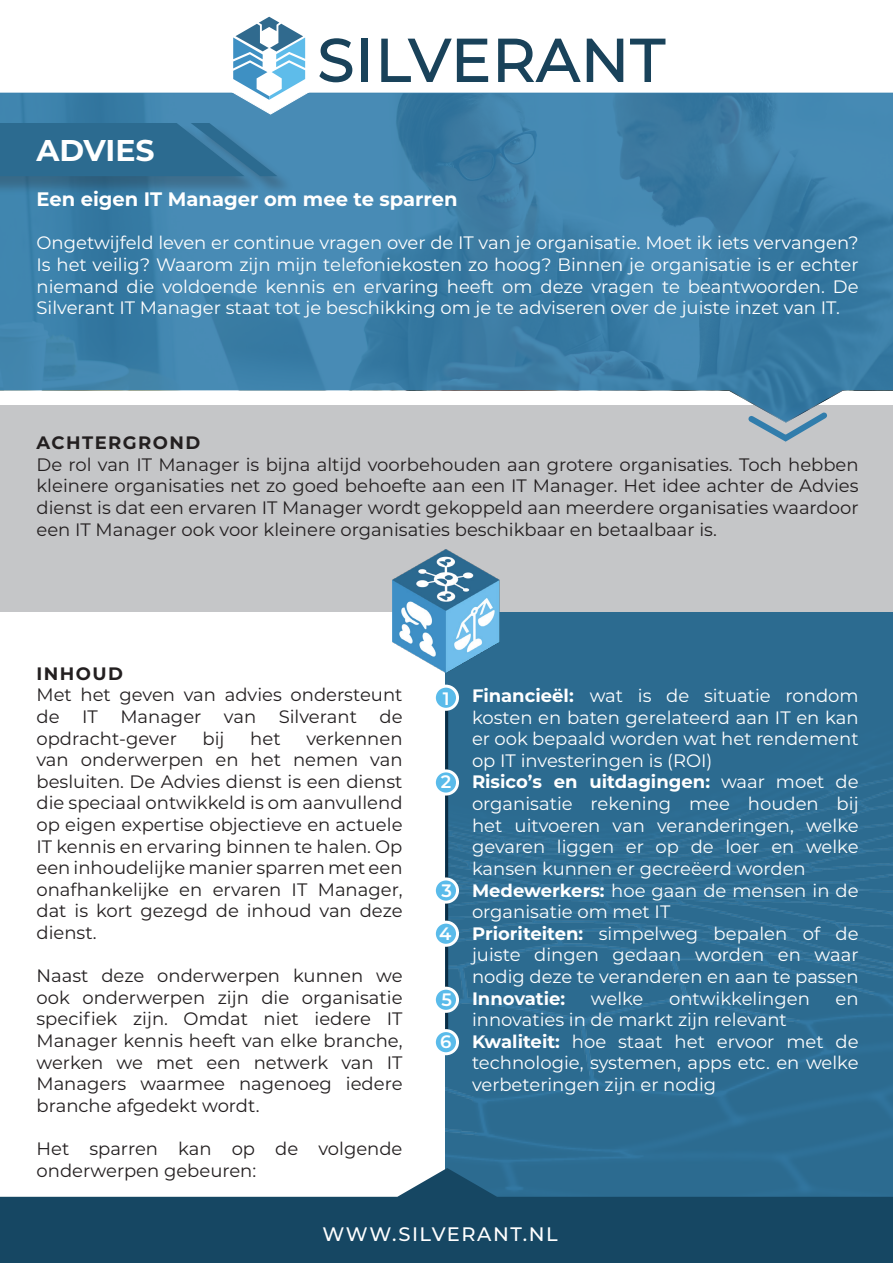
<style>
.page{position:relative;width:893px;height:1263px;background:#fff}
.page>*{position:absolute;margin:0;border:0;box-sizing:border-box;transform-origin:0 0}
.t1{font:700 30px "Montserrat";color:#fff}
.t2{font:700 19.5px "Montserrat";color:#fff}
.t3{font:500 19.5px "Montserrat";letter-spacing:.08em;color:#fff}
.t4{font:18px/21.6px "Montserrat";color:#231f20;text-align:justify}
.t5{font:18px/21.6px "Montserrat";color:#fff}
.t6{font:700 18px "Montserrat";letter-spacing:.08em;color:#231f20}
.t7{font:700 18px "Montserrat";color:#fff}
.t8{font:600 18px "Montserrat";color:#fff}
.s1{font-weight:700}
</style>
<div class="page">
<div style="left:446px;top:612px;width:447px;height:585px;background:#2c6b90"></div>
<div style="left:0;top:406px;width:893px;height:206px;background:#c5c6c8"></div>
<img style="left:445px;top:672px;width:448px;height:496px">
<svg style="left:0;top:93px;width:893px;height:314px;background:#4786ad"></svg>
<div style="left:0;top:125px;width:262px;height:70px;background:#231f20;opacity:.27"></div>
<svg style="left:215px;top:16px;width:137px;height:98px"></svg>
<div style="left:362px;top:39px;width:6px;height:43px;background:#19425a"></div>
<svg style="left:381px;top:39px;width:107px;height:43px"></svg>
<svg style="left:498px;top:39px;width:83px;height:43px"></svg>
<svg style="left:587px;top:39px;width:36px;height:43px"></svg>
<svg style="left:630px;top:39px;width:35px;height:43px"></svg>
<svg style="left:748px;top:407px;width:79px;height:35px"></svg>
<hr style="left:445px;top:698px;width:3px;height:348px;background:#0b2e45">
<div style="left:434px;top:686px;width:23px;height:23px;background:#5abbea;border-radius:50%"></div>
<div style="left:433px;top:685px;width:26px;height:26px;border:3px solid #fff;border-radius:50%"></div>
<div style="left:434px;top:771px;width:23px;height:23px;background:#5abbea;border-radius:50%"></div>
<div style="left:433px;top:769px;width:26px;height:26px;border:3px solid #fff;border-radius:50%"></div>
<div style="left:434px;top:879px;width:23px;height:23px;background:#5abbea;border-radius:50%"></div>
<div style="left:433px;top:877px;width:26px;height:27px;border:3px solid #fff;border-radius:50%"></div>
<div style="left:434px;top:922px;width:23px;height:23px;background:#5abbea;border-radius:50%"></div>
<div style="left:433px;top:921px;width:26px;height:26px;border:3px solid #fff;border-radius:50%"></div>
<div style="left:434px;top:988px;width:23px;height:23px;background:#5abbea;border-radius:50%"></div>
<div style="left:433px;top:987px;width:26px;height:26px;border:3px solid #fff;border-radius:50%"></div>
<div style="left:434px;top:1030px;width:23px;height:24px;background:#5abbea;border-radius:50%"></div>
<div style="left:433px;top:1029px;width:26px;height:26px;border:3px solid #fff;border-radius:50%"></div>
<svg style="left:0;top:1168px;width:893px;height:95px;fill:#164763"></svg>
<div style="left:194px;top:125px;width:101px;height:70px;background:#231f20;opacity:.27"></div>
<svg style="left:0;top:123px;width:277px;height:53px;background:#307095"></svg>
<img style="left:393px;top:549px;width:107px;height:123px">
<h1 class="t1" style="left:36px;top:129px;width:120px">ADVIES</h1>
<p class="t2" style="left:36px;top:185px;width:422px">Een eigen IT Manager om mee te sparren</p>
<p class="t5" style="left:36px;top:232px;width:824px;text-align:justify">Ongetwijfeld leven er continue vragen over de IT van je organisatie. Moet ik iets vervangen?<br>Is het veilig? Waarom zijn mijn telefoniekosten zo hoog? Binnen je organisatie is er echter niemand die voldoende kennis en ervaring heeft om deze vragen te beantwoorden. De Silverant IT Manager staat tot je beschikking om je te adviseren over de juiste inzet van IT.</p>
<p class="t6" style="left:36px;top:430px;width:165px">ACHTERGROND</p>
<p class="t4" style="left:36px;top:453px;width:824px">De rol van IT Manager is bijna altijd voorbehouden aan grotere organisaties. Toch hebben kleinere organisaties net zo goed behoefte aan een IT Manager. Het idee achter de Advies dienst is dat een ervaren IT Manager wordt gekoppeld aan meerdere organisaties waardoor een IT Manager ook voor kleinere organisaties beschikbaar en betaalbaar is.</p>
<p class="t6" style="left:36px;top:660px;width:88px">INHOUD</p>
<p class="t4" style="left:36px;top:683px;width:368px">Met het geven van advies ondersteunt de IT</p>
<p class="t4" style="left:36px;top:705px;width:368px;text-indent:84px">Manager van Silverant de opdracht-gever</p>
<p class="t4" style="left:36px;top:727px;width:368px;text-indent:270px">verkennen van onderwerpen en het nemen van besluiten. De Advies dienst is een dienst die speciaal ontwikkeld is om aanvullend op eigen expertise objectieve en actuele IT kennis en ervaring binnen te halen. Op een inhoudelijke manier sparren met een onafhankelijke en ervaren IT Manager, dat is kort gezegd de inhoud van deze dienst.</p>
<p class="t4" style="left:36px;top:964px;width:368px">Naast deze onderwerpen kunnen we ook onderwerpen zijn die organisatie specifiek zijn. Omdat niet iedere IT Manager kennis heeft van elke branche, werken we met een netwerk van IT Managers waarmee nagenoeg iedere branche afgedekt wordt.</p>
<p class="t4" style="left:36px;top:1137px;width:367px">Het sparren kan op de volgende onderwerpen gebeuren:</p>
<p class="t4" style="left:203px;top:727px;width:23px">bij</p>
<p class="t4" style="left:250px;top:727px;width:32px">het</p>
<p class="t8" style="left:443px;top:686px;width:8px">1</p>
<p class="t8" style="left:441px;top:769px;width:12px">2</p>
<p class="t8" style="left:441px;top:878px;width:12px">3</p>
<p class="t8" style="left:439px;top:921px;width:14px">4</p>
<p class="t8" style="left:441px;top:987px;width:12px">5</p>
<p class="t8" style="left:440px;top:1029px;width:13px">6</p>
<p class="t5" style="left:472px;top:684px;width:388px"><span class="s1">Financieël:</span> wat is de situatie rondom kosten en baten gerelateerd aan IT en kan er ook bepaald worden wat het rendement op IT investeringen is (ROI)<br><span class="s1">Risico’s en uitdagingen:</span> waar moet de organisatie rekening mee houden bij het uitvoeren van veranderingen, welke gevaren liggen er op de loer en welke kansen kunnen er gecreëerd worden <span class="s1">Medewerkers:</span> hoe gaan de mensen in de organisatie om met IT<br><span class="s1">Prioriteiten:</span> simpelweg bepalen of de juiste dingen gedaan worden en waar nodig deze te veranderen en aan te passen</p>
<p class="t7" style="left:472px;top:985px;width:95px">Innovatie:</p>
<p class="t5" style="left:591px;top:987px;width:54px">welke</p>
<p class="t5" style="left:669px;top:987px;width:142px">ontwikkelingen</p>
<p class="t5" style="left:835px;top:987px;width:25px">en</p>
<p class="t5" style="left:472px;top:1008px;width:388px">innovaties in de markt zijn relevant <span class="s1">Kwaliteit:</span> hoe staat het ervoor met de technologie, systemen, apps etc. en welke verbeteringen zijn er nodig</p>
<p class="t3" style="left:322px;top:1220px;width:237px">WWW.SILVERANT.NL</p>
</div>
